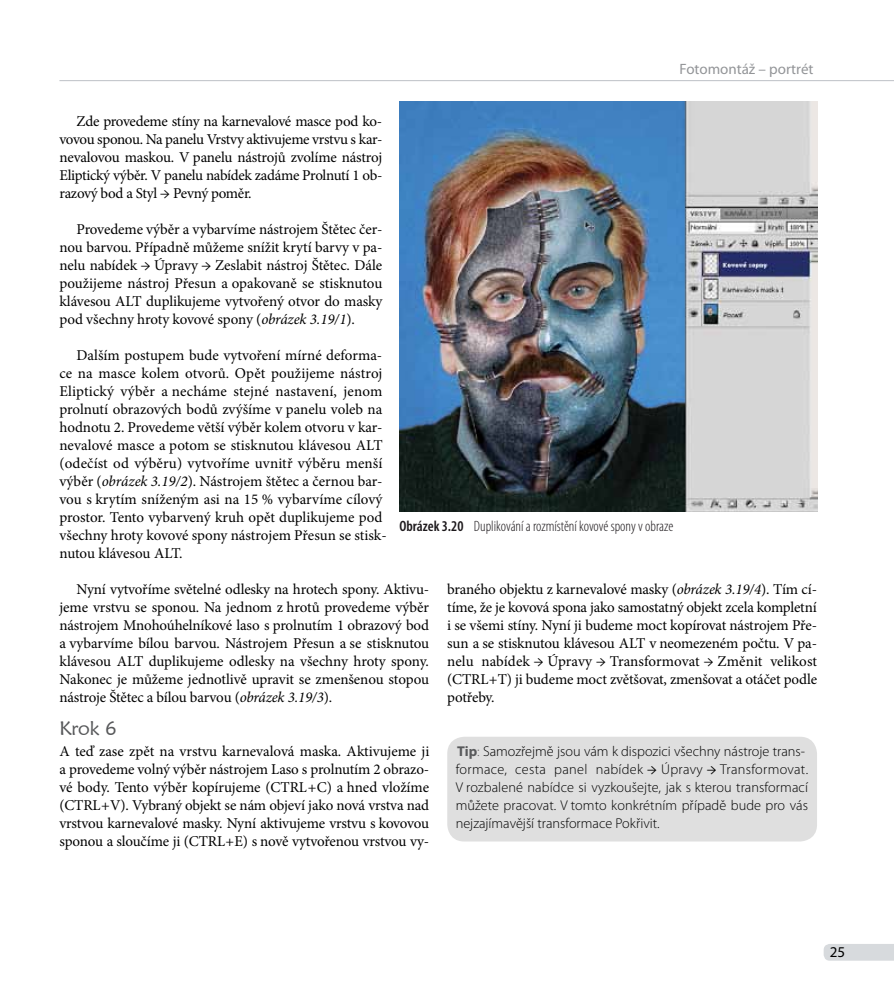
<style>
.page{position:relative;width:894px;height:998px;background:#fff}
.page>*{position:absolute;margin:0;border:0;box-sizing:border-box;transform-origin:0 0}
.t1{font:19.5px "Maiandra GD";color:#58595b}
.t2{font:15px/18px "Minion Pro";letter-spacing:-.005em;color:#000;text-align:justify}
.t3{font:300 condensed 15px "Myriad Pro";color:#1d191c}
.t4{font:15px "Myriad Pro";color:#939598}
.t5{font:15px "Myriad Pro";color:#000}
.t6{font:300 14.25px/18px "Myriad Pro";letter-spacing:.005em;color:#000}
.s1{font-style:italic}
.s2{font-weight:600}
.s3{font-weight:700;color:#58595b}
.s4{color:#58595b}
.s5{font-family:"Minion Pro";font-weight:400;font-size:15px}
</style>
<div class="page">
<svg style="left:823px;top:944px;width:70px;height:17px"></svg>
<hr style="left:59px;top:80px;width:834px;height:1px;background:#bdc1c6">
<div style="left:447px;top:737px;width:369px;height:104px;background:#dfdfdf;border-radius:17px"></div>
<img style="left:399px;top:102px;width:417px;height:409px">
<p class="t4" style="left:679px;top:60px;width:135px">Fotomontáž – portrét</p>
<p class="t2" style="left:59px;top:112px;width:324px;text-indent:17px">Zde provedeme stíny na karnevalové masce pod ko&shy;vovou sponou. Na panelu Vrstvy aktivujeme vrstvu s kar&shy;nevalovou maskou. V panelu nástrojů zvolíme nástroj Eliptický výběr. V panelu nabídek zadáme Prolnutí 1 ob&shy;razový bod a Styl → Pevný poměr.</p>
<p class="t2" style="left:59px;top:220px;width:324px;text-indent:17px">Provedeme výběr a vybarvíme nástrojem Štětec čer&shy;nou barvou. Případně můžeme snížit krytí barvy v pa&shy;nelu nabídek → Úpravy → Zeslabit nástroj Štětec. Dále použijeme nástroj Přesun a opakovaně se stisknutou klávesou ALT duplikujeme vytvořený otvor do masky pod všechny hroty kovové spony (<span class="s1">obrázek 3.19/1</span>).</p>
<p class="t2" style="left:59px;top:346px;width:329px;text-align:left;text-indent:17px">Dalším postupem bude vytvoření mírné deforma&shy;ce na masce kolem otvorů. Opět použijeme nástroj Eliptický výběr a necháme stejné nastavení, jenom prolnutí obrazových bodů zvýšíme v panelu voleb na hodnotu 2. Provedeme větší výběr kolem otvoru v kar&shy;nevalové masce a potom se stisknutou klávesou ALT (odečíst od výběru) vytvoříme uvnitř výběru menší výběr (<span class="s1">obrázek 3.19/2</span>). Nástrojem štětec a černou bar&shy;vou s krytím sníženým asi na 15 % vybarvíme cílový prostor. Tento vybarvený kruh opět duplikujeme pod všechny hroty kovové spony nástrojem Přesun se stisk&shy;nutou klávesou ALT.</p>
<p class="t2" style="left:59px;top:580px;width:371px;text-indent:17px">Nyní vytvoříme světelné odlesky na hrotech spony. Aktivu&shy;jeme vrstvu se sponou. Na jednom z hrotů provedeme výběr nástrojem Mnohoúhelníkové laso s prolnutím 1 obrazový bod a vybarvíme bílou barvou. Nástrojem Přesun a se stisknutou klávesou ALT duplikujeme odlesky na všechny hroty spony.<br>Nakonec je můžeme jednotlivě upravit se zmenšenou stopou nástroje Štětec a bílou barvou (<span class="s1">obrázek 3.19/3</span>).</p>
<h1 class="t1" style="left:59px;top:717px;width:59px">krok 6</h1>
<p class="t2" style="left:59px;top:742px;width:371px">A teď zase zpět na vrstvu karnevalová maska. Aktivujeme ji a provedeme volný výběr nástrojem Laso s prolnutím 2 obrazo&shy;vé body. Tento výběr kopírujeme (CTRL + C) a hned vložíme (CTRL + V). Vybraný objekt se nám objeví jako nová vrstva nad vrstvou karnevalové masky. Nyní aktivujeme vrstvu s kovovou sponou a sloučíme ji (CTRL + E) s nově vytvořenou vrstvou vy-</p>
<p class="t3" style="left:399px;top:518px;width:275px"><span class="s2">Obrázek 3.20</span> Duplikování a rozmístění kovové spony v obraze</p>
<p class="t2" style="left:447px;top:580px;width:371px">braného objektu z karnevalové masky (<span class="s1">obrázek 3.19/4</span>). Tím cí&shy;tíme, že je kovová spona jako samostatný objekt zcela kompletní i se všemi stíny. Nyní ji budeme moct kopírovat nástrojem Pře&shy;sun a se stisknutou klávesou ALT v neomezeném počtu. V pa&shy;nelu nabídek → Úpravy → Transformovat → Změnit velikost (CTRL + T) ji budeme moct zvětšovat, zmenšovat a otáčet podle potřeby.</p>
<p class="t6" style="left:455px;top:742px;width:354px"><span class="s3">Tip</span><span class="s4">:</span> Samozřejmě jsou vám k dispozici všechny nástroje trans&shy;formace, cesta panel nabídek <span class="s5">→</span> Úpravy <span class="s5">→</span> Transformovat.<br>V rozbalené nabídce si vyzkoušejte, jak s kterou transformací můžete pracovat. V tomto konkrétním případě bude pro vás nejzajímavější transformace Pokřivit.</p>
<p class="t5" style="left:829px;top:942px;width:17px">25</p>
</div>
